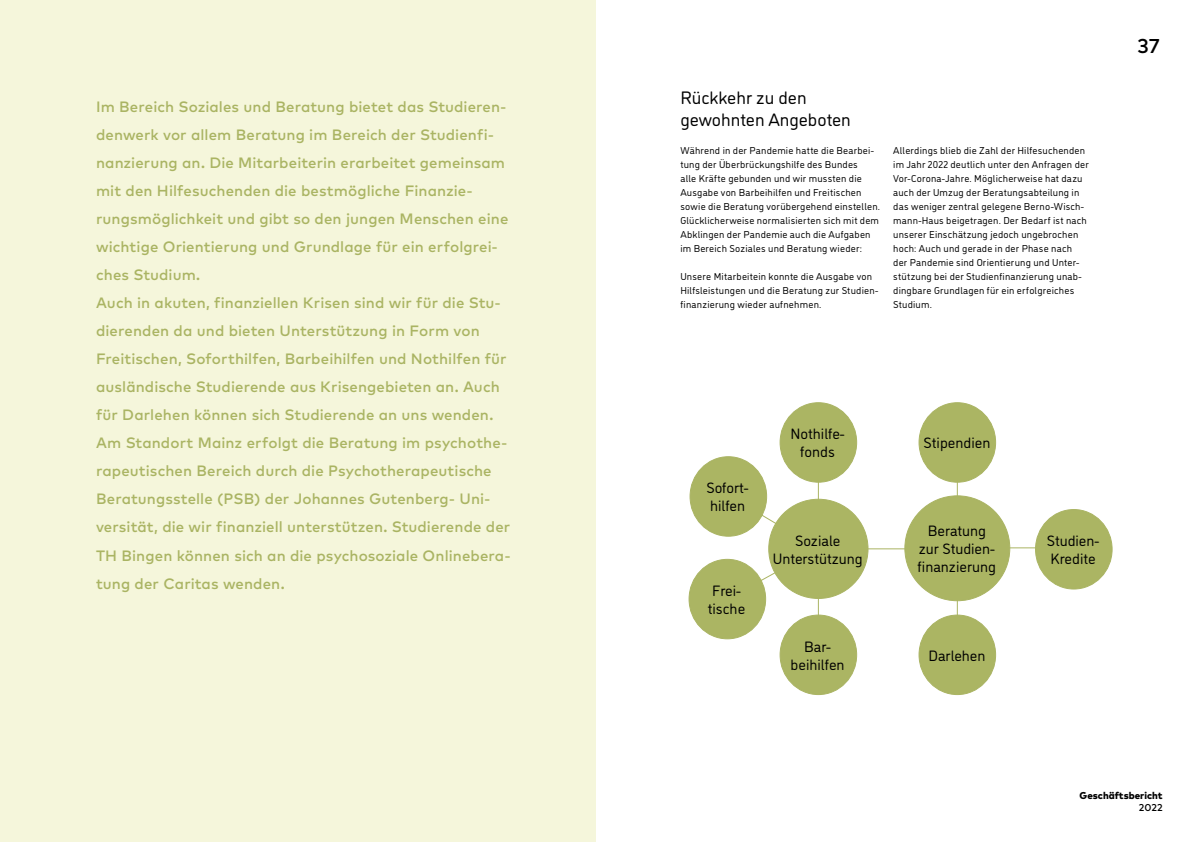
<style>
.page{position:relative;width:1191px;height:842px;background:#fff}
.page>*{position:absolute;margin:0;border:0;box-sizing:border-box;transform-origin:0 0}
.t1{font:500 20px "Mark W05";color:#000}
.t2{font:18px/21.6px "DI Nosaur";color:#000}
.t3{font:500 15px/28px "Mark W05";letter-spacing:.005em;color:#aab463}
.t4{font:15px/18px "DI Nosaur";color:#000;text-align:center}
.t5{font:10px/14px "DI Nosaur";letter-spacing:.02em;color:#000}
.t6{font:800 9.9px "Mark W05";color:#000}
.t7{font:500 9.9px "Mark W05";color:#000}
</style>
<div class="page">
<div style="left:0;top:0;width:595px;height:842px;background:#f5f6db"></div>
<hr style="left:836px;top:548px;width:104px;height:1px;background:#aab463">
<hr style="left:818px;top:445px;width:1px;height:104px;background:#aab463">
<svg style="left:726px;top:495px;width:93px;height:105px"></svg>
<hr style="left:818px;top:549px;width:1px;height:104px;background:#aab463">
<hr style="left:956px;top:551px;width:1px;height:104px;background:#aab463">
<hr style="left:956px;top:447px;width:1px;height:104px;background:#aab463">
<div style="left:690px;top:457px;width:76px;height:79px;background:#abb563;border-radius:50%"></div>
<div style="left:689px;top:456px;width:78px;height:81px;border:1px solid #aab463;border-radius:50%"></div>
<div style="left:689px;top:559px;width:76px;height:80px;background:#abb563;border-radius:50%"></div>
<div style="left:688px;top:559px;width:78px;height:80px;border:1px solid #aab463;border-radius:50%"></div>
<div style="left:780px;top:615px;width:76px;height:79px;background:#abb563;border-radius:50%"></div>
<div style="left:779px;top:615px;width:78px;height:80px;border:1px solid #aab463;border-radius:50%"></div>
<hr style="left:967px;top:547px;width:104px;height:1px;background:#aab463">
<div style="left:780px;top:403px;width:76px;height:79px;background:#abb563;border-radius:50%"></div>
<div style="left:779px;top:402px;width:78px;height:81px;border:1px solid #aab463;border-radius:50%"></div>
<div style="left:919px;top:403px;width:76px;height:79px;background:#abb563;border-radius:50%"></div>
<div style="left:918px;top:402px;width:78px;height:81px;border:1px solid #aab463;border-radius:50%"></div>
<div style="left:905px;top:496px;width:104px;height:105px;background:#abb563;border-radius:50%"></div>
<div style="left:1035px;top:509px;width:77px;height:80px;background:#abb563;border-radius:50%"></div>
<div style="left:1035px;top:509px;width:77px;height:80px;border:1px solid #aab463;border-radius:50%"></div>
<div style="left:768px;top:499px;width:100px;height:99px;background:#abb563;border-radius:50%"></div>
<div style="left:919px;top:615px;width:76px;height:79px;background:#abb563;border-radius:50%"></div>
<div style="left:918px;top:615px;width:78px;height:80px;border:1px solid #aab463;border-radius:50%"></div>
<p class="t3" style="left:96px;top:92px;width:416px">Im Bereich Soziales und Beratung bietet das Studieren&shy;denwerk vor allem Beratung im Bereich der Studienfi&shy;nanzierung an. Die Mitarbeiterin erarbeitet gemeinsam mit den Hilfesuchenden die bestmögliche Finanzie&shy;rungsmöglichkeit und gibt so den jungen Menschen eine wichtige Orientierung und Grundlage für ein erfolgrei&shy;ches Studium.<br>Auch in akuten, finanziellen Krisen sind wir für die Stu&shy;dierenden da und bieten Unterstützung in Form von Freitischen, Soforthilfen, Barbeihilfen und Nothilfen für ausländische Studierende aus Krisengebieten an. Auch für Darlehen können sich Studierende an uns wenden.<br>Am Standort Mainz erfolgt die Beratung im psychothe&shy;rapeutischen Bereich durch die Psychotherapeutische Beratungsstelle (PSB) der Johannes Gutenberg- Uni&shy;versität, die wir finanziell unterstützen. Studierende der TH Bingen können sich an die psychosoziale Onlinebera&shy;tung der Caritas wenden.</p>
<h2 class="t2" style="left:680px;top:86px;width:172px">Rückkehr zu den gewohnten Angeboten</h2>
<p class="t5" style="left:680px;top:143px;width:201px">Während in der Pandemie hatte die Bearbei&shy;tung der Überbrückungshilfe des Bundes<br>alle Kräfte gebunden und wir mussten die Ausgabe von Barbeihilfen und Freitischen sowie die Beratung vorübergehend einstellen.<br>Glücklicherweise normalisierten sich mit dem Abklingen der Pandemie auch die Aufgaben im Bereich Soziales und Beratung wieder:</p>
<p class="t5" style="left:680px;top:269px;width:199px">Unsere Mitarbeitein konnte die Ausgabe von<br>Hilfsleistungen und die Beratung zur Studien&shy;finanzierung wieder aufnehmen.</p>
<p class="t5" style="left:893px;top:143px;width:197px">Allerdings blieb die Zahl der Hilfesuchenden im Jahr 2022 deutlich unter den Anfragen der Vor-Corona-Jahre. Möglicherweise hat dazu auch der Umzug der Beratungsabteilung in das weniger zentral gelegene Berno-Wisch&shy;mann-Haus beigetragen. Der Bedarf ist nach unserer Einschätzung jedoch ungebrochen hoch: Auch und gerade in der Phase nach<br>der Pandemie sind Orientierung und Unter&shy;stützung bei der Studienfinanzierung unab&shy;dingbare Grundlagen für ein erfolgreiches Studium.</p>
<h3 class="t4" style="left:790px;top:424px;width:56px">Nothilfe&shy;fonds</h3>
<h3 class="t4" style="left:923px;top:433px;width:68px">Stipendien</h3>
<h3 class="t4" style="left:706px;top:478px;width:44px;text-align:left">Sofort&shy;hilfen</h3>
<h3 class="t4" style="left:917px;top:521px;width:80px">Beratung zur Studien&shy;finanzierung</h3>
<h3 class="t4" style="left:1046px;top:531px;width:54px;text-align:left">Studien-<br>Kredite</h3>
<h3 class="t4" style="left:773px;top:530px;width:91px">Soziale<br>Unterstützung</h3>
<h3 class="t4" style="left:708px;top:580px;width:39px;text-align:left">Frei&shy;tische</h3>
<h3 class="t4" style="left:790px;top:636px;width:55px">Bar&shy;beihilfen</h3>
<h3 class="t4" style="left:928px;top:645px;width:59px">Darlehen</h3>
<h1 class="t1" style="left:1137px;top:31px;width:24px">37</h1>
<p class="t6" style="left:1079px;top:788px;width:84px">Geschäftsbericht</p>
<p class="t7" style="left:1139px;top:800px;width:25px">2022</p>
</div>
